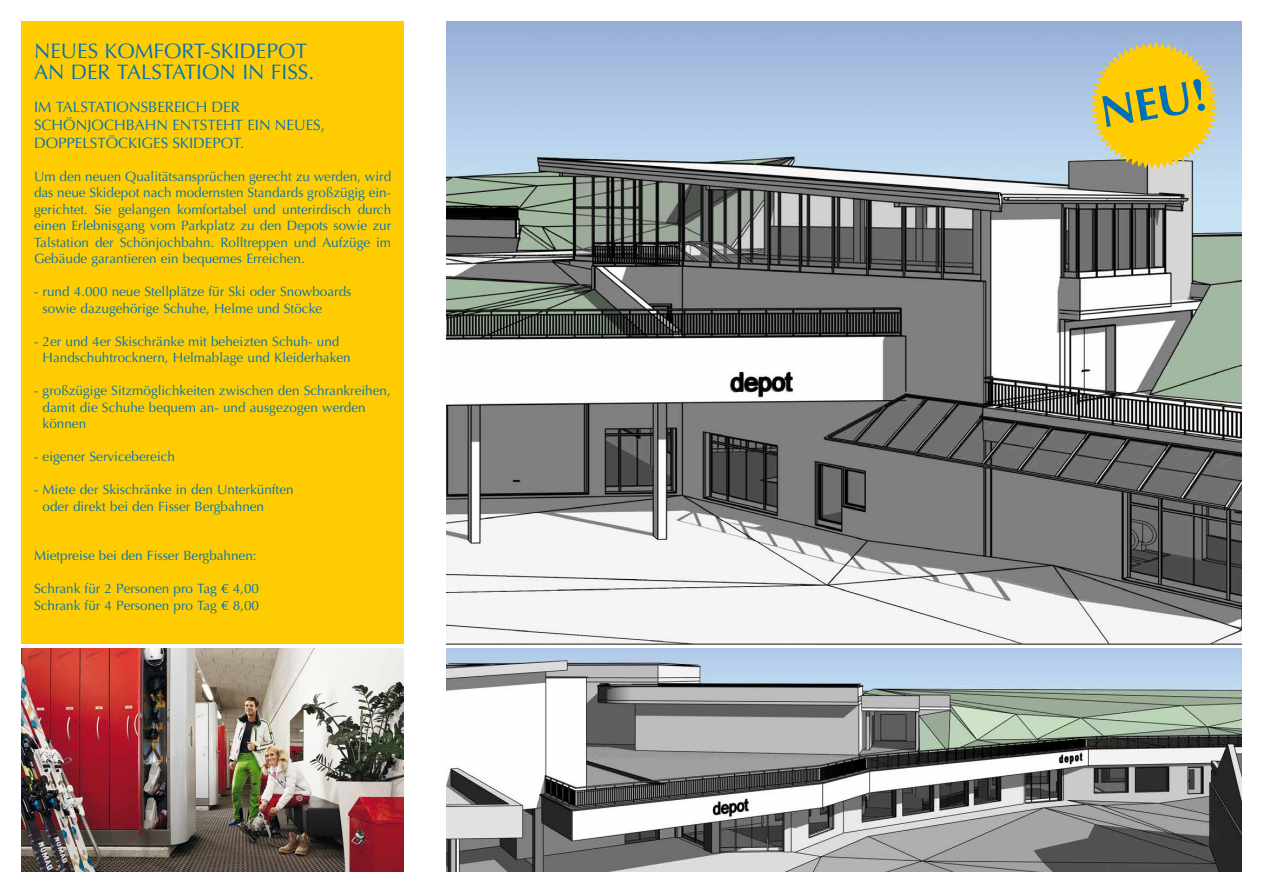
<style>
.page{position:relative;width:1263px;height:893px;background:#fff}
.page>*{position:absolute;margin:0;border:0;box-sizing:border-box;transform-origin:0 0}
.t1{font:700 45px "Optima";color:#0071b9}
.t2{font:21px "Optima";color:#0071b9}
.t3{font:15px "Optima";color:#0071b9}
.t4{font:13.5px/16.5px "Optima";color:#0071b9}
</style>
<div class="page">
<div style="left:21px;top:21px;width:383px;height:623px;background:#fecc00"></div>
<img style="left:446px;top:21px;width:796px;height:623px">
<img style="left:21px;top:648px;width:383px;height:224px">
<img style="left:446px;top:648px;width:796px;height:224px">
<svg style="left:1090px;top:42px;width:128px;height:127px;background:#e4c73f"></svg>
<h2 class="t2" style="left:34px;top:39px;width:133px">Neues Komfort</h2>
<h2 class="t2" style="left:203px;top:39px;width:31px">-Skidepot</h2>
<h2 class="t2" style="left:34px;top:60px;width:51px">an der</h2>
<h2 class="t2" style="left:117px;top:60px;width:23px">Talstation</h2>
<h2 class="t2" style="left:242px;top:60px;width:73px">in Fiss.</h2>
<p class="t3" style="left:34px;top:98px;width:38px">Im Talstationsberei</p>
<p class="t3" style="left:186px;top:98px;width:36px">ch der</p>
<p class="t3" style="left:34px;top:116px;width:92px">Schön-jochbahn</p>
<p class="t3" style="left:172px;top:116px;width:10px">entsteht</p>
<p class="t3" style="left:247px;top:116px;width:8px">ein</p>
<p class="t3" style="left:275px;top:116px;width:52px">neues,</p>
<p class="t3" style="left:34px;top:134px;width:10px">doppelst</p>
<p class="t3" style="left:106px;top:134px;width:32px">öckiges</p>
<p class="t3" style="left:172px;top:134px;width:18px">Skidepot</p>
<p class="t3" style="left:240px;top:134px;width:6px">.</p>
<p class="t4" style="left:34px;top:168px;width:359px;text-align:justify">U m den neuen Qualitätsansprüchen gerecht zu werden, wird das neue Skidepot nach modernsten Standards großzügig ein&shy;gerichtet. Sie gelangen komfortabel und unterirdisch durch einen Erlebnisgang vom Parkplatz zu den Depots sowie zur Talstation der Schönjochbahn. Rolltreppen und Aufzüge im Gebäude garantieren ein bequemes Erreichen.</p>
<p class="t4" style="left:43px;top:284px;width:310px;text-indent:-9px">- rund 4.000 neue Stellplätze für Ski oder Snowboards sowie dazugehörige Schuhe, Helme und Stöcke</p>
<p class="t4" style="left:43px;top:333px;width:309px;text-indent:-9px">- 2er und 4er Skischränke mit beheizten Schuh- und<br>Handschuhtrocknern, Helmablage und Kleiderhaken</p>
<p class="t4" style="left:43px;top:383px;width:350px;text-indent:-9px">- großzügige Sitzmöglichkeiten zwischen den Schrankreihen, damit die Schuhe bequem an- und ausgezogen werden können</p>
<p class="t4" style="left:34px;top:449px;width:143px">- eigener Servicebereich</p>
<p class="t4" style="left:43px;top:482px;width:252px;text-indent:-9px">- M iete der Skischränke in den U nterkünften oder direkt bei den Fisser Bergbahnen</p>
<p class="t4" style="left:34px;top:548px;width:224px">Mietpreise bei den Fisser Bergbahnen:</p>
<p class="t4" style="left:34px;top:581px;width:227px">Schrank für 2 Personen pro Tag € 4,00<br>Schrank für 4 Personen pro Tag € 8,00</p>
<h1 class="t1" style="left:1096px;top:87px;width:109px;rotate:-10deg">NEU!</h1>
</div>
